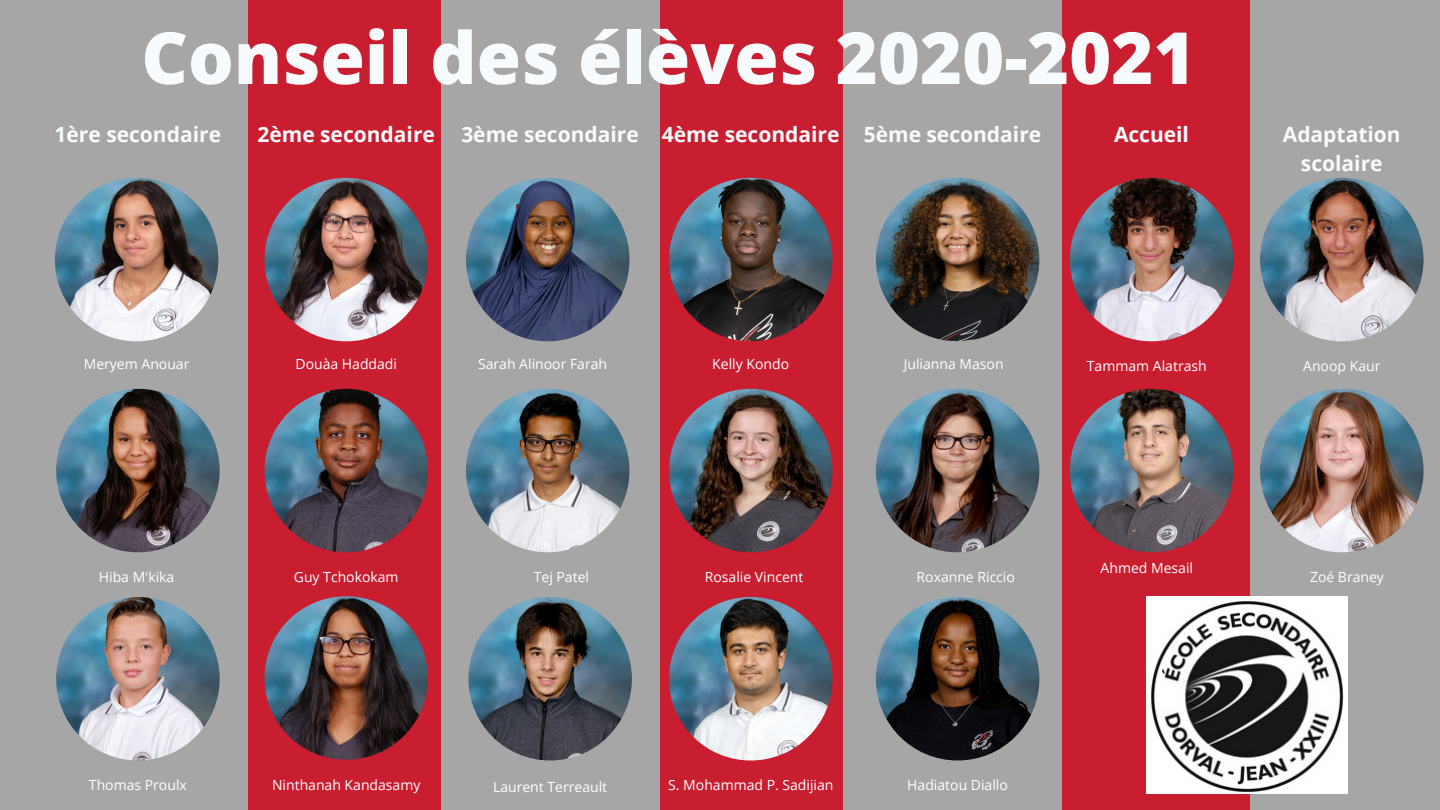
<style>
.page{position:relative;width:1440px;height:810px;background:#c91d30}
.page>*{position:absolute;margin:0;border:0;box-sizing:border-box;transform-origin:0 0}
.t1{font:800 72px "Open Sans";color:#f8fbfd}
.t2{font:700 21px/29.2px "Open Sans";color:#f8fbfd;text-align:center}
.t3{font:14px "Open Sans";color:#fff}
</style>
<div class="page">
<div style="left:0;top:0;width:248px;height:810px;background:#a6a6a6"></div>
<img style="left:55px;top:178px;width:163px;height:163px;border-radius:50%">
<img style="left:56px;top:389px;width:164px;height:163px;border-radius:50%">
<img style="left:265px;top:178px;width:163px;height:163px;border-radius:50%">
<img style="left:56px;top:597px;width:164px;height:164px;border-radius:50%">
<div style="left:441px;top:0;width:219px;height:810px;background:#a6a6a6"></div>
<img style="left:466px;top:178px;width:163px;height:163px;border-radius:50%">
<img style="left:669px;top:178px;width:163px;height:163px;border-radius:50%">
<div style="left:843px;top:0;width:219px;height:810px;background:#a6a6a6"></div>
<img style="left:876px;top:178px;width:163px;height:163px;border-radius:50%">
<img style="left:1070px;top:178px;width:163px;height:163px;border-radius:50%">
<div style="left:1250px;top:0;width:190px;height:810px;background:#a6a6a6"></div>
<img style="left:1260px;top:178px;width:164px;height:163px;border-radius:50%">
<img style="left:265px;top:389px;width:163px;height:163px;border-radius:50%">
<img style="left:265px;top:596px;width:163px;height:164px;border-radius:50%">
<img style="left:466px;top:389px;width:163px;height:163px;border-radius:50%">
<img style="left:468px;top:597px;width:164px;height:164px;border-radius:50%">
<img style="left:669px;top:389px;width:163px;height:163px;border-radius:50%">
<img style="left:669px;top:597px;width:163px;height:164px;border-radius:50%">
<img style="left:876px;top:389px;width:163px;height:163px;border-radius:50%">
<img style="left:876px;top:597px;width:163px;height:164px;border-radius:50%">
<img style="left:1070px;top:389px;width:163px;height:163px;border-radius:50%">
<img style="left:1260px;top:389px;width:164px;height:163px;border-radius:50%">
<img style="left:1147px;top:596px;width:200px;height:198px">
<h1 class="t1" style="left:141px;top:7px;width:1056px">Conseil des élèves 2020-2021</h1>
<h2 class="t2" style="left:55px;top:119px;width:168px">1ère secondaire</h2>
<h2 class="t2" style="left:257px;top:119px;width:179px">2ème secondaire</h2>
<h2 class="t2" style="left:461px;top:119px;width:581px">3ème secondaire 4ème secondaire 5ème secondaire</h2>
<h2 class="t2" style="left:1114px;top:119px;width:77px">Accueil</h2>
<h2 class="t2" style="left:1283px;top:119px;width:119px">Adaptation scolaire</h2>
<p class="t3" style="left:84px;top:354px;width:107px">Meryem Anouar</p>
<p class="t3" style="left:295px;top:354px;width:103px">Douàa Haddadi</p>
<p class="t3" style="left:478px;top:354px;width:131px">Sarah Alinoor Farah</p>
<p class="t3" style="left:712px;top:354px;width:78px">Kelly Kondo</p>
<p class="t3" style="left:904px;top:354px;width:101px">Julianna Mason</p>
<p class="t3" style="left:1087px;top:356px;width:121px">Tammam Alatrash</p>
<p class="t3" style="left:1303px;top:356px;width:79px">Anoop Kaur</p>
<p class="t3" style="left:99px;top:567px;width:77px">Hiba M'kika</p>
<p class="t3" style="left:294px;top:567px;width:106px">Guy Tchokokam</p>
<p class="t3" style="left:534px;top:567px;width:57px">Tej Patel</p>
<p class="t3" style="left:1101px;top:558px;width:94px">Ahmed Mesail</p>
<p class="t3" style="left:705px;top:567px;width:100px">Rosalie Vincent</p>
<p class="t3" style="left:1310px;top:567px;width:75px">Zoé Braney</p>
<p class="t3" style="left:917px;top:567px;width:100px">Roxanne Riccio</p>
<p class="t3" style="left:89px;top:775px;width:99px">Thomas Proulx</p>
<p class="t3" style="left:272px;top:775px;width:150px">Ninthanah Kandasamy</p>
<p class="t3" style="left:493px;top:777px;width:116px">Laurent Terreault</p>
<p class="t3" style="left:668px;top:775px;width:167px">S. Mohammad P. Sadijian</p>
<p class="t3" style="left:907px;top:775px;width:102px">Hadiatou Diallo</p>
</div>
